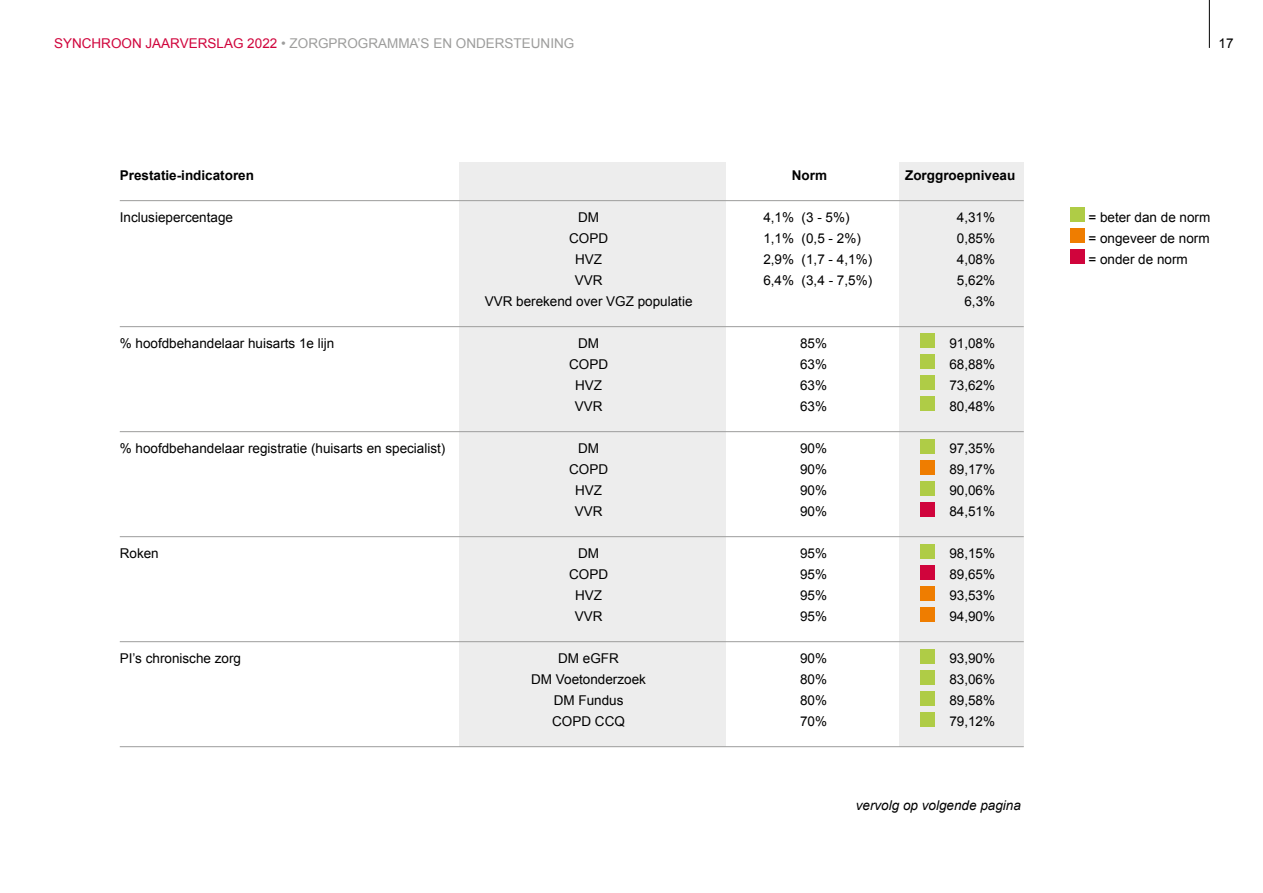
<style>
.page{position:relative;width:1263px;height:893px;background:#fff}
.page>*{position:absolute;margin:0;border:0;box-sizing:border-box;transform-origin:0 0}
.t1{font:13.5px/21px "Arial";color:#000;text-align:justify}
.t2{font:13.5px "Arial";color:#9d9d9c}
.t3{font:700 13.5px "Arial";color:#000}
.t4{font:italic 13.5px "Arial";color:#000}
.s1{color:#d0043c}
</style>
<div class="page">
<hr style="left:1209px;top:0;width:1px;height:48px;background:#000">
<div style="left:459px;top:162px;width:267px;height:584px;background:#ededed"></div>
<div style="left:899px;top:162px;width:125px;height:584px;background:#ededed"></div>
<hr style="left:120px;top:200px;width:904px;height:1px;background:#9d9d9c">
<hr style="left:120px;top:326px;width:904px;height:1px;background:#9d9d9c">
<div style="left:920px;top:334px;width:14px;height:14px;background:#afcc46"></div>
<div style="left:920px;top:355px;width:14px;height:14px;background:#afcc46"></div>
<div style="left:920px;top:376px;width:14px;height:14px;background:#afcc46"></div>
<div style="left:920px;top:397px;width:14px;height:14px;background:#afcc46"></div>
<hr style="left:120px;top:431px;width:904px;height:1px;background:#9d9d9c">
<div style="left:920px;top:439px;width:14px;height:14px;background:#afcc46"></div>
<div style="left:920px;top:460px;width:14px;height:14px;background:#ef7d00"></div>
<div style="left:920px;top:481px;width:14px;height:14px;background:#afcc46"></div>
<div style="left:920px;top:502px;width:14px;height:14px;background:#d0043c"></div>
<hr style="left:120px;top:536px;width:904px;height:1px;background:#9d9d9c">
<div style="left:920px;top:544px;width:14px;height:14px;background:#afcc46"></div>
<div style="left:920px;top:565px;width:14px;height:14px;background:#d0043c"></div>
<div style="left:920px;top:586px;width:14px;height:14px;background:#ef7d00"></div>
<div style="left:920px;top:607px;width:14px;height:14px;background:#ef7d00"></div>
<hr style="left:120px;top:641px;width:904px;height:1px;background:#9d9d9c">
<div style="left:920px;top:649px;width:14px;height:14px;background:#afcc46"></div>
<div style="left:920px;top:670px;width:14px;height:14px;background:#afcc46"></div>
<div style="left:920px;top:691px;width:14px;height:14px;background:#afcc46"></div>
<div style="left:920px;top:712px;width:14px;height:14px;background:#afcc46"></div>
<hr style="left:120px;top:746px;width:904px;height:1px;background:#9d9d9c">
<div style="left:1070px;top:208px;width:15px;height:14px;background:#afcc46"></div>
<div style="left:1070px;top:229px;width:15px;height:14px;background:#ef7d00"></div>
<div style="left:1070px;top:250px;width:15px;height:14px;background:#d0043c"></div>
<p class="t2" style="left:54px;top:35px;width:522px"><span class="s1">SYNCHROON JAARVERSLAG 2022</span> • ZORGPROGRAMMA’S EN ONDERSTEUNING</p>
<p class="t3" style="left:120px;top:166px;width:136px">Prestatie-indicatoren</p>
<p class="t3" style="left:792px;top:166px;width:37px">Norm</p>
<p class="t3" style="left:905px;top:166px;width:112px">Zorggroepniveau</p>
<p class="t1" style="left:120px;top:207px;width:115px">Inclusiepercentage</p>
<p class="t1" style="left:578px;top:207px;width:22px">DM</p>
<p class="t1" style="left:763px;top:207px;width:88px">4,1% (3 - 5%)</p>
<p class="t1" style="left:957px;top:207px;width:40px">4,31%</p>
<p class="t1" style="left:569px;top:228px;width:41px">COPD</p>
<p class="t1" style="left:763px;top:228px;width:99px">1,1% (0,5 - 2%)</p>
<p class="t1" style="left:957px;top:228px;width:40px">0,85%</p>
<p class="t1" style="left:575px;top:249px;width:28px">HVZ</p>
<p class="t1" style="left:763px;top:249px;width:110px">2,9% (1,7 - 4,1%)</p>
<p class="t1" style="left:957px;top:249px;width:40px">4,08%</p>
<p class="t1" style="left:575px;top:270px;width:29px">VVR</p>
<p class="t1" style="left:763px;top:270px;width:110px">6,4% (3,4 - 7,5%)</p>
<p class="t1" style="left:957px;top:270px;width:40px">5,62%</p>
<p class="t1" style="left:485px;top:291px;width:209px">VVR berekend over VGZ populatie</p>
<p class="t1" style="left:964px;top:291px;width:32px">6,3%</p>
<p class="t1" style="left:120px;top:333px;width:216px">% hoofdbehandelaar huisarts 1e lijn</p>
<p class="t1" style="left:578px;top:333px;width:22px">DM</p>
<p class="t1" style="left:800px;top:333px;width:29px">85%</p>
<p class="t1" style="left:949px;top:333px;width:47px">91,08%</p>
<p class="t1" style="left:569px;top:354px;width:41px">COPD</p>
<p class="t1" style="left:800px;top:354px;width:29px">63%</p>
<p class="t1" style="left:949px;top:354px;width:47px">68,88%</p>
<p class="t1" style="left:575px;top:375px;width:28px">HVZ</p>
<p class="t1" style="left:800px;top:375px;width:29px">63%</p>
<p class="t1" style="left:949px;top:375px;width:47px">73,62%</p>
<p class="t1" style="left:575px;top:396px;width:29px">VVR</p>
<p class="t1" style="left:800px;top:396px;width:29px">63%</p>
<p class="t1" style="left:949px;top:396px;width:47px">80,48%</p>
<p class="t1" style="left:120px;top:438px;width:327px">% hoofdbehandelaar registratie (huisarts en specialist)</p>
<p class="t1" style="left:578px;top:438px;width:22px">DM</p>
<p class="t1" style="left:800px;top:438px;width:29px">90%</p>
<p class="t1" style="left:949px;top:438px;width:47px">97,35%</p>
<p class="t1" style="left:569px;top:459px;width:41px">COPD</p>
<p class="t1" style="left:800px;top:459px;width:29px">90%</p>
<p class="t1" style="left:949px;top:459px;width:47px">89,17%</p>
<p class="t1" style="left:575px;top:480px;width:28px">HVZ</p>
<p class="t1" style="left:800px;top:480px;width:29px">90%</p>
<p class="t1" style="left:949px;top:480px;width:47px">90,06%</p>
<p class="t1" style="left:575px;top:501px;width:29px">VVR</p>
<p class="t1" style="left:800px;top:501px;width:29px">90%</p>
<p class="t1" style="left:949px;top:501px;width:47px">84,51%</p>
<p class="t1" style="left:120px;top:543px;width:41px">Roken</p>
<p class="t1" style="left:578px;top:543px;width:22px">DM</p>
<p class="t1" style="left:800px;top:543px;width:29px">95%</p>
<p class="t1" style="left:949px;top:543px;width:47px">98,15%</p>
<p class="t1" style="left:569px;top:564px;width:41px">COPD</p>
<p class="t1" style="left:800px;top:564px;width:29px">95%</p>
<p class="t1" style="left:949px;top:564px;width:47px">89,65%</p>
<p class="t1" style="left:575px;top:585px;width:28px">HVZ</p>
<p class="t1" style="left:800px;top:585px;width:29px">95%</p>
<p class="t1" style="left:949px;top:585px;width:47px">93,53%</p>
<p class="t1" style="left:575px;top:606px;width:29px">VVR</p>
<p class="t1" style="left:800px;top:606px;width:29px">95%</p>
<p class="t1" style="left:949px;top:606px;width:47px">94,90%</p>
<p class="t1" style="left:120px;top:648px;width:123px">PI’s chronische zorg</p>
<p class="t1" style="left:558px;top:648px;width:62px">DM eGFR</p>
<p class="t1" style="left:800px;top:648px;width:29px">90%</p>
<p class="t1" style="left:949px;top:648px;width:47px">93,90%</p>
<p class="t1" style="left:531px;top:669px;width:116px">DM Voetonderzoek</p>
<p class="t1" style="left:800px;top:669px;width:29px">80%</p>
<p class="t1" style="left:949px;top:669px;width:47px">83,06%</p>
<p class="t1" style="left:554px;top:690px;width:71px">DM Fundus</p>
<p class="t1" style="left:800px;top:690px;width:29px">80%</p>
<p class="t1" style="left:949px;top:690px;width:47px">89,58%</p>
<p class="t1" style="left:552px;top:711px;width:74px">COPD CCQ</p>
<p class="t1" style="left:800px;top:711px;width:29px">70%</p>
<p class="t1" style="left:949px;top:711px;width:47px">79,12%</p>
<p class="t4" style="left:856px;top:797px;width:167px">vervolg op volgende pagina</p>
<p class="t1" style="left:1218px;top:33px;width:17px">17</p>
<p class="t1" style="left:1088px;top:207px;width:123px">= beter dan de norm = ongeveer de norm = onder de norm</p>
</div>
